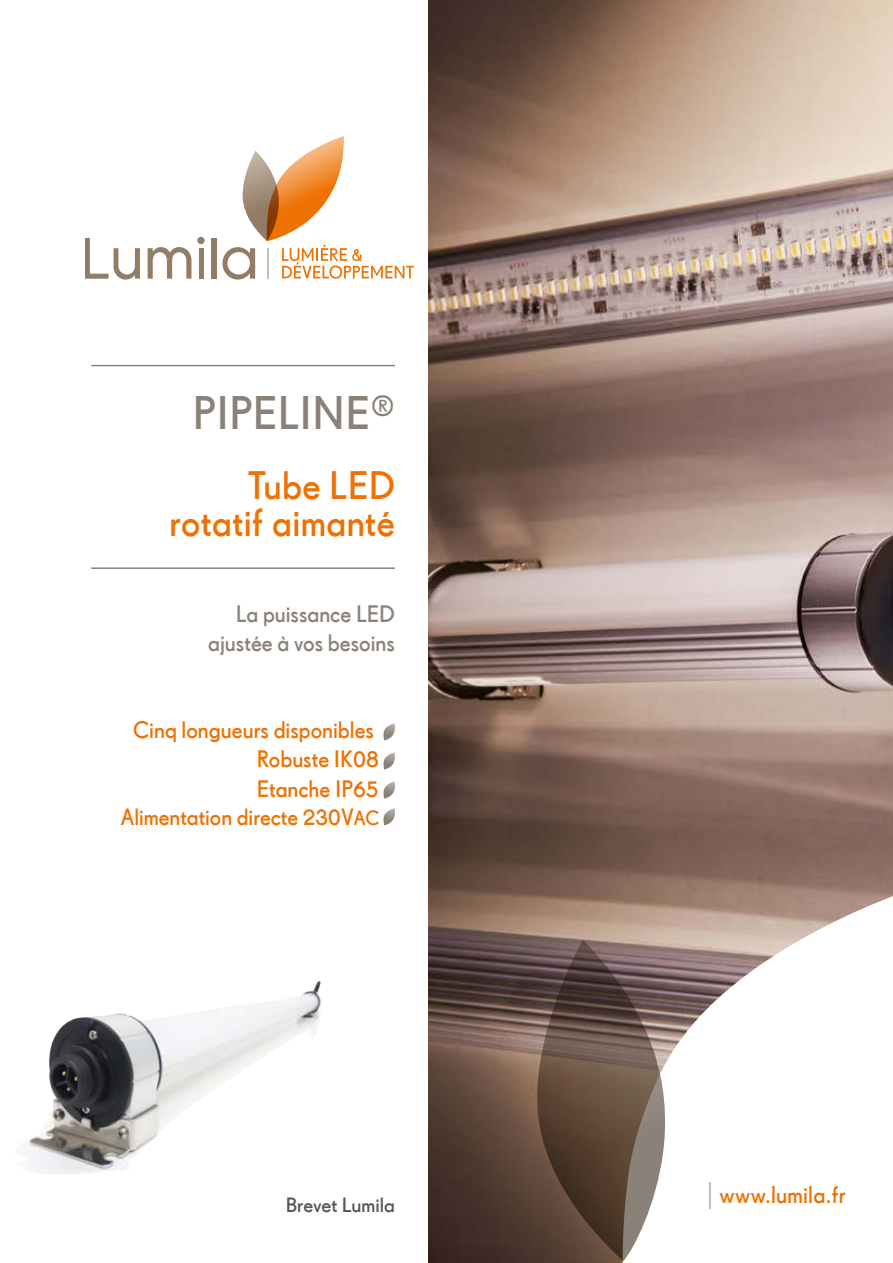
<style>
.page{position:relative;width:893px;height:1263px;background:#fff}
.page>*{position:absolute;margin:0;border:0;box-sizing:border-box;transform-origin:0 0}
.t1{font:600 48px "Drescher Grotesk BT";letter-spacing:.01em;color:#8a8279}
.t2{font:600 40.5px/37.5px "Drescher Grotesk BT";letter-spacing:.01em;color:#ee7203;text-align:right}
.t3{font:600 24.6px "Drescher Grotesk BT";letter-spacing:.01em;color:#ee7203}
.t4{font:600 24.3px/29.1px "Drescher Grotesk BT";color:#ee7203}
.t5{font:600 24.3px/29.1px "Drescher Grotesk BT";color:#8a8279;text-align:right}
.t6{font:600 24px "Drescher Grotesk BT";color:#ee7203}
.t7{font:600 21px "Drescher Grotesk BT";color:#575756;scale:1.05 1}
.s1{font-size:21px}
</style>
<div class="page">
<img style="left:49px;top:981px;width:269px;height:139px">
<img style="left:429px;top:0;width:464px;height:1263px">
<hr style="left:91px;top:365px;width:304px;height:1px;background:#8a8279">
<hr style="left:91px;top:567px;width:304px;height:2px;background:#8a8279">
<svg style="left:620px;top:890px;width:273px;height:373px"></svg>
<svg style="left:537px;top:940px;width:130px;height:321px;background:#6d5a50"></svg>
<svg style="left:709px;top:1183px;width:1px;height:26px"></svg>
<hr style="left:199px;top:248px;width:4px;height:31px;background:#937c66">
<div style="left:211px;top:238px;width:5px;height:41px;background:#937c66"></div>
<div style="left:197px;top:237px;width:8px;height:7px;background:#937c66;border-radius:50%"></div>
<svg style="left:85px;top:238px;width:55px;height:42px"></svg>
<svg style="left:148px;top:247px;width:43px;height:32px"></svg>
<svg style="left:222px;top:136px;width:192px;height:144px"></svg>
<svg style="left:383px;top:723px;width:12px;height:17px"></svg>
<svg style="left:383px;top:752px;width:12px;height:17px"></svg>
<svg style="left:383px;top:781px;width:12px;height:18px"></svg>
<svg style="left:383px;top:808px;width:12px;height:17px"></svg>
<h1 class="t1" style="left:193px;top:386px;width:204px">PIPELINE®</h1>
<h2 class="t2" style="left:169px;top:466px;width:227px">Tube LED rotatif aimanté</h2>
<p class="t5" style="left:208px;top:600px;width:188px">La puissance LED ajustée à vos besoins</p>
<p class="t4" style="left:257px;top:716px;width:124px;text-indent:-124px">Cinq longueurs disponibles<br>Robuste IK08<br>Etanche IP65</p>
<p class="t6" style="left:121px;top:804px;width:260px">Alimentation directe 230V<span class="s1">AC</span></p>
<p class="t7" style="left:286px;top:1193px;width:106px">Brevet Lumila</p>
<p class="t3" style="left:720px;top:1181px;width:128px">www.lumila.fr</p>
</div>
